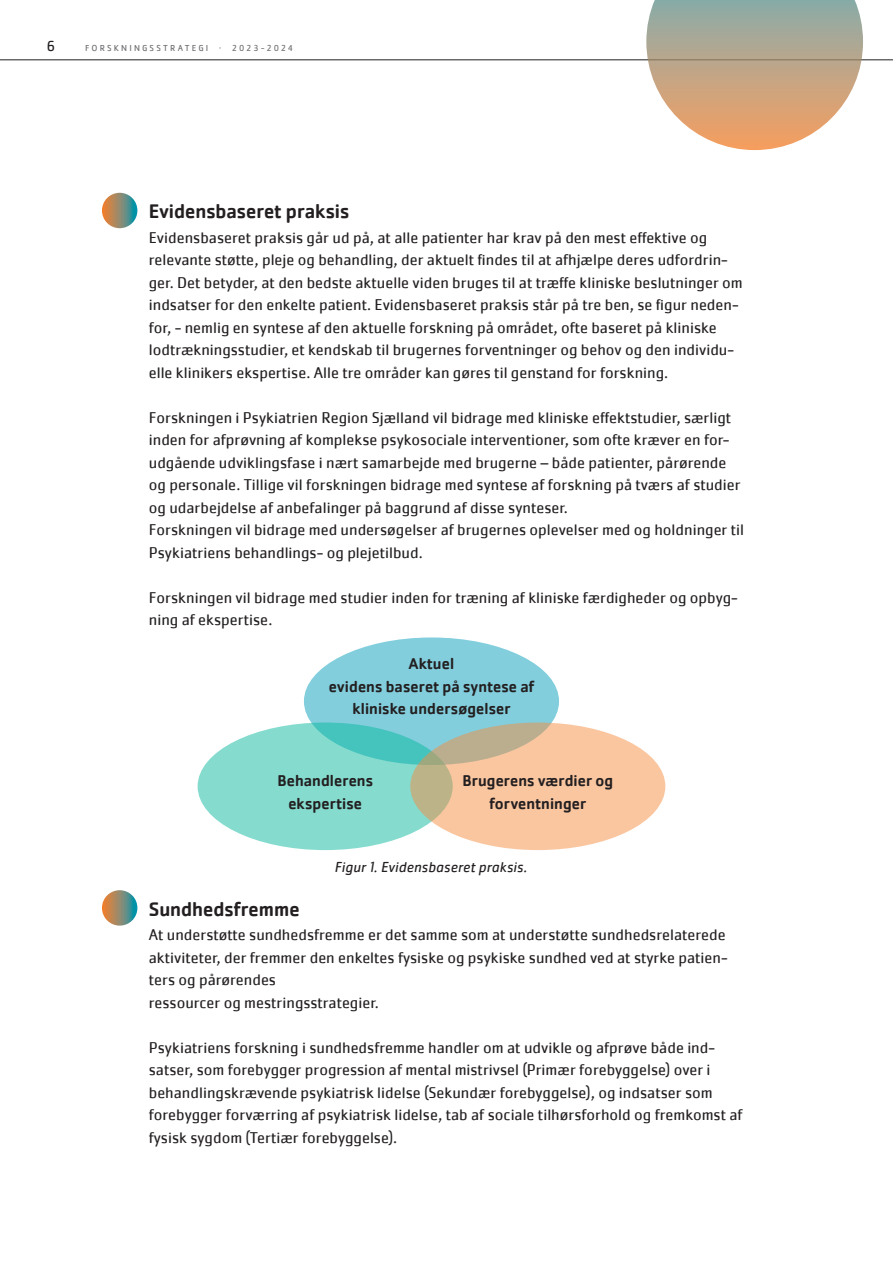
<style>
.page{position:relative;width:893px;height:1263px;background:#fff}
.page>*{position:absolute;margin:0;border:0;box-sizing:border-box;transform-origin:0 0}
.t1{font:500 20.25px "Cachet Pro";color:#231f20}
.t2{font:16.2px/22.5px "Cachet Pro";color:#231f20}
.t3{font:500 16.2px/22.5px "Cachet Pro";letter-spacing:.005em;color:#231f20;text-align:center}
.t4{font:italic 15px "Cachet Pro";color:#231f20}
.t5{font:15px "Cachet Std";color:#231f20}
.t6{font:9px "Cachet Std";letter-spacing:.235em;color:#6c6d70}
</style>
<div class="page">
<hr style="left:0;top:60px;width:893px;height:1px;background:#231f20">
<div style="left:304px;top:637px;width:255px;height:128px;background:#82cedd;border-radius:50%"></div>
<svg style="left:198px;top:722px;width:255px;height:128px;background:#7dd8cc"></svg>
<svg style="left:410px;top:722px;width:255px;height:128px;background:#edc29c"></svg>
<svg style="left:102px;top:193px;width:35px;height:35px"></svg>
<svg style="left:102px;top:890px;width:35px;height:36px"></svg>
<svg style="left:646px;top:0;width:217px;height:150px"></svg>
<p class="t5" style="left:47px;top:38px;width:10px">6</p>
<p class="t6" style="left:85px;top:43px;width:209px">FORSKNINGSSTRATEGI · 2023-2024</p>
<p class="t1" style="left:149px;top:200px;width:202px">Evidensbaseret praksis</p>
<p class="t2" style="left:149px;top:226px;width:595px">Evidensbaseret praksis går ud på, at alle patienter har krav på den mest effektive og relevante støtte, pleje og behandling, der aktuelt findes til at afhjælpe deres udfordrin&shy;ger. Det betyder, at den bedste aktuelle viden bruges til at træffe kliniske beslutninger om indsatser for den enkelte patient. Evidensbaseret praksis står på tre ben, se figur neden&shy;for, - nemlig en syntese af den aktuelle forskning på området, ofte baseret på kliniske lodtrækningsstudier, et kendskab til brugernes forventninger og behov og den individu&shy;elle klinikers ekspertise. Alle tre områder kan gøres til genstand for forskning.</p>
<p class="t2" style="left:149px;top:406px;width:597px">Forskningen i Psykiatrien Region Sjælland vil bidrage med kliniske effektstudier, særligt inden for afprøvning af komplekse psykosociale interventioner, som ofte kræver en for&shy;udgående udviklingsfase i nært samarbejde med brugerne – både patienter, pårørende og personale. Tillige vil forskningen bidrage med syntese af forskning på tværs af studier og udarbejdelse af anbefalinger på baggrund af disse synteser.<br>Forskningen vil bidrage med undersøgelser af brugernes oplevelser med og holdninger til Psykiatriens behandlings- og plejetilbud.</p>
<p class="t2" style="left:149px;top:586px;width:590px">Forskningen vil bidrage med studier inden for træning af kliniske færdigheder og opbyg&shy;ning af ekspertise.</p>
<p class="t3" style="left:329px;top:653px;width:207px">Aktuel<br>evidens baseret på syntese af kliniske undersøgelser</p>
<p class="t3" style="left:277px;top:770px;width:97px">Behandlerens ekspertise</p>
<p class="t3" style="left:462px;top:770px;width:152px">Brugerens værdier og forventninger</p>
<p class="t4" style="left:335px;top:857px;width:194px">Figur 1. Evidensbaseret praksis.</p>
<p class="t1" style="left:149px;top:897px;width:152px">Sundhedsfremme</p>
<p class="t2" style="left:149px;top:924px;width:580px">At understøtte sundhedsfremme er det samme som at understøtte sundhedsrelaterede aktiviteter, der fremmer den enkeltes fysiske og psykiske sundhed ved at styrke patien&shy;ters og pårørendes<br>ressourcer og mestringsstrategier.</p>
<p class="t2" style="left:149px;top:1036px;width:595px">Psykiatriens forskning i sundhedsfremme handler om at udvikle og afprøve både ind&shy;satser, som forebygger progression af mental mistrivsel (Primær forebyggelse) over i behandlingskrævende psykiatrisk lidelse (Sekundær forebyggelse), og indsatser som forebygger forværring af psykiatrisk lidelse, tab af sociale tilhørsforhold og fremkomst af fysisk sygdom (Tertiær forebyggelse).</p>
</div>
